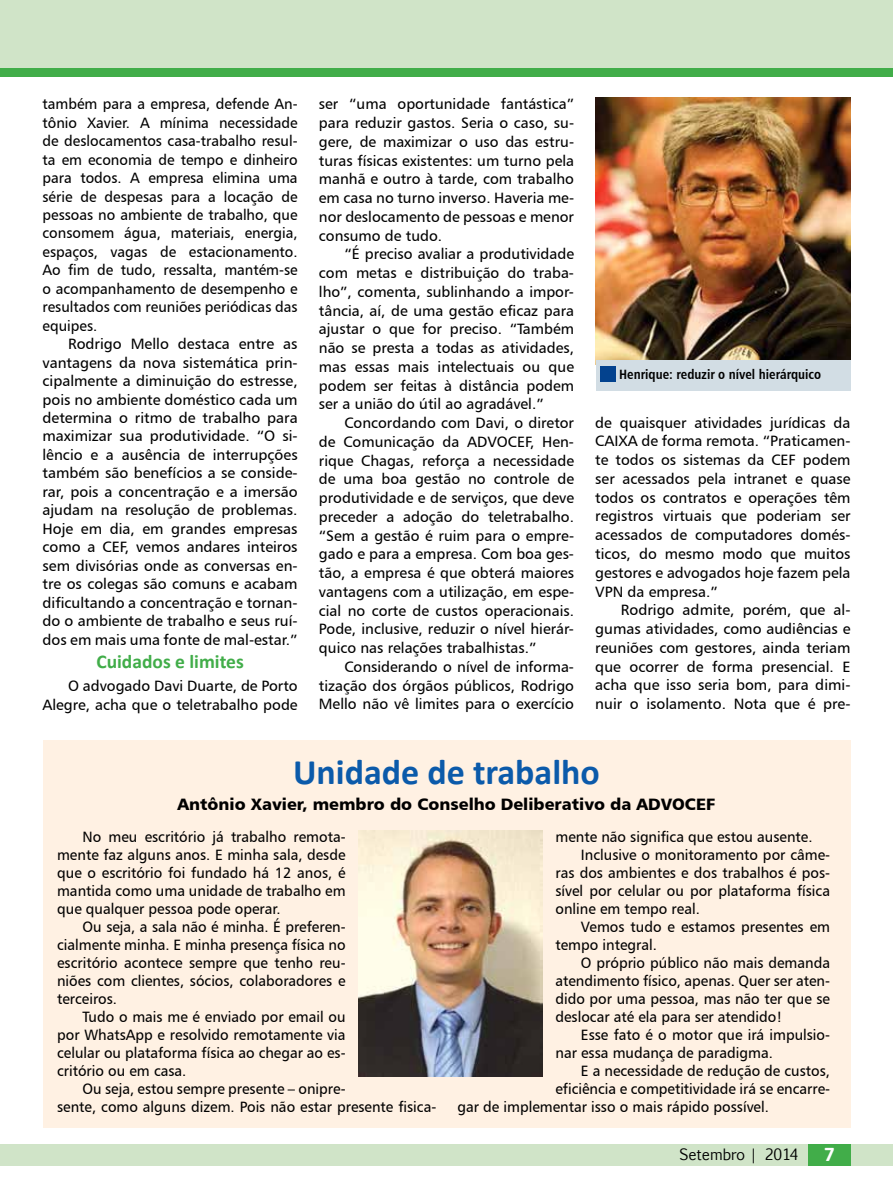
<style>
.page{position:relative;width:893px;height:1191px;background:#fff}
.page>*{position:absolute;margin:0;border:0;box-sizing:border-box;transform-origin:0 0}
.t1{font:700 36px "Calibri";color:#0b5aaa}
.t2{font:700 19.5px "Calibri";color:#41ad49}
.t3{font:16.5px "Humanist 777 BT Black B";color:#000}
.t4{font:15px/18.8px "Humanist 777 BT Roman B";color:#000;text-align:justify}
.t5{font:15px "Euphemia CAS";color:#000}
.t6{font:13.5px "Humanist 777 BT Bold Condensed B";color:#000}
.s1{font-family:"Calibri";font-weight:700;font-size:21px;color:#fff}
</style>
<div class="page">
<div style="left:0;top:0;width:893px;height:72px;background:#d0e4c8"></div>
<div style="left:0;top:68px;width:893px;height:9px;background:#41ad49"></div>
<div style="left:0;top:1144px;width:893px;height:21px;background:#d0e4c8"></div>
<div style="left:808px;top:1144px;width:43px;height:21px;background:#41ad49"></div>
<div style="left:43px;top:740px;width:808px;height:387px;background:#fff1e3"></div>
<img style="left:596px;top:98px;width:254px;height:262px">
<div style="left:596px;top:360px;width:254px;height:30px;background:#d2dde4"></div>
<div style="left:600px;top:366px;width:16px;height:16px;background:#03428e"></div>
<img style="left:358px;top:831px;width:185px;height:245px">
<p class="t4" style="left:43px;top:94px;width:257px">também para a empresa, defende An&shy;tônio Xavier. A mínima necessidade de deslocamentos casa-trabalho resul&shy;ta em economia de tempo e dinheiro para todos. A empresa elimina uma série de despesas para a locação de pessoas no ambiente de trabalho, que consomem água, materiais, energia, espaços, vagas de estacionamento.<br>Ao fim de tudo, ressalta, mantém-se o acompanhamento de desempenho e resultados com reuniões periódicas das equipes.</p>
<p class="t4" style="left:43px;top:334px;width:257px;text-indent:26px">Rodrigo Mello destaca entre as vantagens da nova sistemática prin&shy;cipalmente a diminuição do estresse, pois no ambiente doméstico cada um determina o ritmo de trabalho para maximizar sua produtividade. “O si&shy;lêncio e a ausência de interrupções também são benefícios a se conside&shy;rar, pois a concentração e a imersão ajudam na resolução de problemas.<br>Hoje em dia, em grandes empresas como a CEF, vemos andares inteiros sem divisórias onde as conversas en&shy;tre os colegas são comuns e acabam dificultando a concentração e tornan&shy;do o ambiente de trabalho e seus ruí&shy;dos em mais uma fonte de mal-estar.”</p>
<h2 class="t2" style="left:96px;top:647px;width:149px">Cuidados e limites</h2>
<p class="t4" style="left:43px;top:676px;width:257px;text-align:right">O advogado Davi Duarte, de Porto<br>Alegre, acha que o teletrabalho pode</p>
<p class="t4" style="left:319px;top:94px;width:257px">ser “uma oportunidade fantástica” para reduzir gastos. Seria o caso, su&shy;gere, de maximizar o uso das estru&shy;turas físicas existentes: um turno pela manhã e outro à tarde, com trabalho em casa no turno inverso. Haveria me&shy;nor deslocamento de pessoas e menor consumo de tudo.</p>
<p class="t4" style="left:319px;top:244px;width:257px;text-indent:26px">“É preciso avaliar a produtividade com metas e distribuição do traba&shy;lho”, comenta, sublinhando a impor&shy;tância, aí, de uma gestão eficaz para ajustar o que for preciso. “Também não se presta a todas as atividades, mas essas mais intelectuais ou que podem ser feitas à distância podem ser a união do útil ao agradável.”</p>
<p class="t4" style="left:319px;top:413px;width:257px;text-indent:26px">Concordando com Davi, o diretor de Comunicação da ADVOCEF, Hen&shy;rique Chagas, reforça a necessidade de uma boa gestão no controle de produtividade e de serviços, que deve preceder a adoção do teletrabalho. “Sem a gestão é ruim para o empre&shy;gado e para a empresa. Com boa ges&shy;tão, a empresa é que obterá maiores vantagens com a utilização, em espe&shy;cial no corte de custos operacionais.<br>Pode, inclusive, reduzir o nível hierár&shy;quico nas relações trabalhistas.”</p>
<p class="t4" style="left:319px;top:657px;width:257px;text-indent:26px">Considerando o nível de informa&shy;tização dos órgãos públicos, Rodrigo Mello não vê limites para o exercício</p>
<p class="t6" style="left:619px;top:365px;width:203px">Henrique: reduzir o nível hierárquico</p>
<p class="t4" style="left:595px;top:413px;width:257px">de quaisquer atividades jurídicas da CAIXA de forma remota. “Praticamen&shy;te todos os sistemas da CEF podem ser acessados pela intranet e quase todos os contratos e operações têm registros virtuais que poderiam ser acessados de computadores domés&shy;ticos, do mesmo modo que muitos gestores e advogados hoje fazem pela VPN da empresa.”</p>
<p class="t4" style="left:595px;top:600px;width:257px;text-indent:26px">Rodrigo admite, porém, que al&shy;gumas atividades, como audiências e reuniões com gestores, ainda teriam que ocorrer de forma presencial. E acha que isso seria bom, para dimi&shy;nuir o isolamento. Nota que é pre-</p>
<h1 class="t1" style="left:293px;top:746px;width:308px">Unidade de trabalho</h1>
<p class="t3" style="left:178px;top:793px;width:539px">Antônio Xavier, membro do Conselho Deliberativo da ADVOCEF</p>
<p class="t4" style="left:57px;top:827px;width:290px;line-height:18px;text-indent:26px">No meu escritório já trabalho remota&shy;mente faz alguns anos. E minha sala, desde que o escritório foi fundado há 12 anos, é mantida como uma unidade de trabalho em que qualquer pessoa pode operar.</p>
<p class="t4" style="left:57px;top:917px;width:290px;line-height:18px;text-indent:26px">Ou seja, a sala não é minha. É preferen&shy;cialmente minha. E minha presença física no escritório acontece sempre que tenho reu&shy;niões com clientes, sócios, colaboradores e terceiros.</p>
<p class="t4" style="left:57px;top:1007px;width:290px;line-height:18px;text-indent:26px">Tudo o mais me é enviado por email ou por WhatsApp e resolvido remotamente via celular ou plataforma física ao chegar ao es&shy;critório ou em casa.</p>
<p class="t4" style="left:57px;top:1079px;width:381px;line-height:18px;text-indent:26px">Ou seja, estou sempre presente – onipre-<br>sente, como alguns dizem. Pois não estar presente fisica-</p>
<p class="t4" style="left:555px;top:827px;width:259px">mente não significa que estou ausente.</p>
<p class="t4" style="left:581px;top:845px;width:251px">Inclusive o monitoramento por câme-</p>
<p class="t4" style="left:555px;top:863px;width:276px">ras dos ambientes e dos trabalhos é pos-</p>
<p class="t4" style="left:555px;top:881px;width:276px">sível por celular ou por plataforma física</p>
<p class="t4" style="left:555px;top:899px;width:146px">online em tempo real.</p>
<p class="t4" style="left:581px;top:917px;width:251px">Vemos tudo e estamos presentes em</p>
<p class="t4" style="left:555px;top:935px;width:103px">tempo integral.</p>
<p class="t4" style="left:581px;top:953px;width:251px">O próprio público não mais demanda</p>
<p class="t4" style="left:555px;top:971px;width:276px">atendimento físico, apenas. Quer ser aten-</p>
<p class="t4" style="left:555px;top:989px;width:276px">dido por uma pessoa, mas não ter que se</p>
<p class="t4" style="left:555px;top:1007px;width:228px">deslocar até ela para ser atendido!</p>
<p class="t4" style="left:581px;top:1025px;width:251px">Esse fato é o motor que irá impulsio-</p>
<p class="t4" style="left:555px;top:1043px;width:219px">nar essa mudança de paradigma.</p>
<p class="t4" style="left:581px;top:1061px;width:251px">E a necessidade de redução de custos,</p>
<p class="t4" style="left:555px;top:1079px;width:276px">eficiência e competitividade irá se encarre-</p>
<p class="t4" style="left:458px;top:1097px;width:313px">gar de implementar isso o mais rápido possível.</p>
<p class="t5" style="left:680px;top:1143px;width:157px">Setembro | 2014 <span class="s1">7</span></p>
</div>
